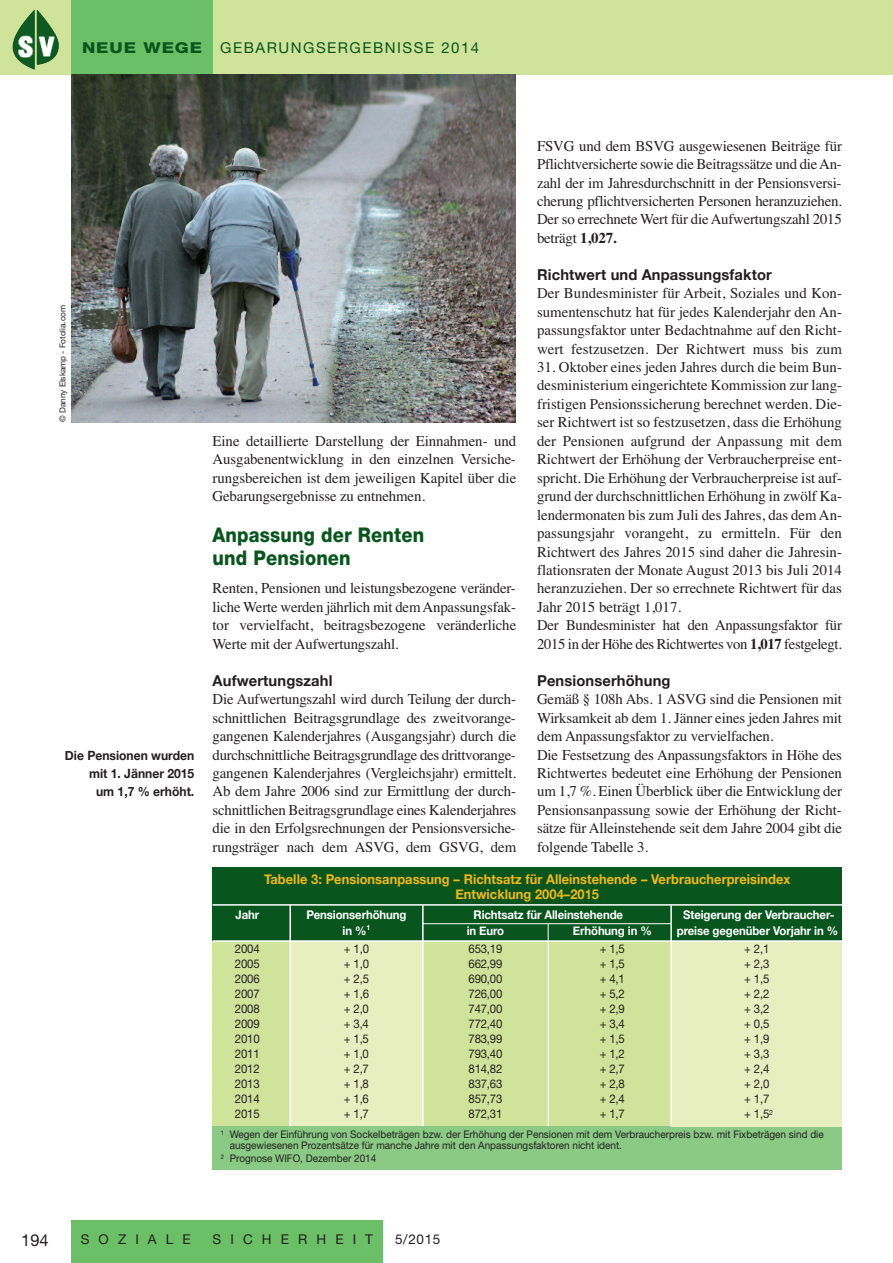
<style>
.page{position:relative;width:893px;height:1263px;background:#fff}
.page>*{position:absolute;margin:0;border:0;box-sizing:border-box;transform-origin:0 0}
.t1{font:800 20.25px/22.5px "Helvetica Neue";letter-spacing:.01em;color:#08551e;scale:.9 1}
.t2{font:16.5px "Helvetica Neue";color:#231f20}
.t3{font:15px/18.5px "Times";letter-spacing:-.005em;color:#231f20;text-align:justify}
.t4{font:700 15px "Helvetica Neue";letter-spacing:.01em;color:#231f20}
.t5{font:15px "Helvetica Neue";letter-spacing:.1em;color:#08551e}
.t6{font:700 13.5px/14.9px "Helvetica Neue";letter-spacing:.005em;color:#f2b90f;text-align:center;scale:.95 1}
.t7{font:13.5px "Helvetica Neue";letter-spacing:.675em;color:#231f20}
.t8{font:700 12.75px/18px "Helvetica Neue";color:#231f20;text-align:right;scale:.95 1}
.t9{font:12px "Helvetica Neue";letter-spacing:-.015em;color:#231f20;scale:.95 1}
.t10{font:700 12px "Helvetica Neue";letter-spacing:-.01em;color:#fff;scale:.95 1}
.t11{font:10.5px/11.1px "Helvetica Neue";color:#231f20;scale:.95 1}
.t12{font:8.25px "Helvetica Neue";letter-spacing:-.005em;color:#231f20}
.s1{font-weight:800}
.s2{font-weight:700}
</style>
<div class="page">
<div style="left:0;top:0;width:893px;height:74px;background:#d0e39a"></div>
<div style="left:71px;top:0;width:142px;height:74px;background:#6bc067"></div>
<div style="left:71px;top:1220px;width:312px;height:43px;background:#6bc067"></div>
<div style="left:213px;top:1126px;width:629px;height:43px;background:#8aca84"></div>
<div style="left:289px;top:890px;width:152px;height:236px;background:#e7efc1"></div>
<div style="left:671px;top:890px;width:171px;height:236px;background:#e7efc1"></div>
<div style="left:213px;top:890px;width:77px;height:236px;background:#d0e39a"></div>
<div style="left:422px;top:912px;width:128px;height:214px;background:#d0e39a"></div>
<div style="left:548px;top:912px;width:124px;height:214px;background:#d0e39a"></div>
<div style="left:213px;top:867px;width:629px;height:74px;background:#08551e"></div>
<hr style="left:213px;top:940px;width:629px;height:2px;background:#fff">
<hr style="left:213px;top:904px;width:629px;height:2px;background:#fff">
<hr style="left:289px;top:905px;width:2px;height:221px;background:#fff">
<hr style="left:670px;top:905px;width:2px;height:221px;background:#fff">
<hr style="left:423px;top:923px;width:248px;height:1px;background:#fff">
<hr style="left:422px;top:905px;width:2px;height:221px;background:#fff">
<hr style="left:548px;top:924px;width:1px;height:202px;background:#fff">
<img style="left:37px;top:10px;width:22px;height:55px">
<img style="left:13px;top:10px;width:22px;height:60px">
<img style="left:17px;top:35px;width:17px;height:22px">
<img style="left:39px;top:36px;width:15px;height:20px">
<img style="left:71px;top:74px;width:445px;height:348px">
<p class="t5" style="left:82px;top:43px;width:399px"><span class="s1">NEUE WEGE</span> GEBARUNGSERGEBNISSE 2014</p>
<p class="t12" style="left:60px;top:422px;width:118px;rotate:-90deg">© Danny Elskamp - Fotolia.com</p>
<p class="t8" style="left:65px;top:746px;width:138px">Die Pensionen wurden mit 1. Jänner 2015<br>um 1,7 % erhöht.</p>
<p class="t3" style="left:213px;top:431px;width:305px">Eine detaillierte Darstellung der Einnahmen- und Ausgabenentwicklung in den einzelnen Versiche&shy;rungsbereichen ist dem jeweiligen Kapitel über die Gebarungsergebnisse zu entnehmen.</p>
<h1 class="t1" style="left:213px;top:525px;width:237px">Anpassung der Renten und Pensionen</h1>
<p class="t3" style="left:213px;top:579px;width:305px">Renten, Pensionen und leistungsbezogene veränder&shy;liche Werte werden jährlich mit demAnpassungsfak&shy;tor vervielfacht, beitragsbezogene veränderliche Werte mit der Aufwertungszahl.</p>
<p class="t4" style="left:213px;top:671px;width:121px">Aufwertungszahl</p>
<p class="t3" style="left:213px;top:690px;width:305px">Die Aufwertungszahl wird durch Teilung der durch&shy;schnittlichen Beitragsgrundlage des zweitvorange&shy;gangenen Kalenderjahres (Ausgangsjahr) durch die durchschnittliche Beitragsgrundlage des drittvorange&shy;gangenen Kalenderjahres (Vergleichsjahr) ermittelt.<br>Ab dem Jahre 2006 sind zur Ermittlung der durch&shy;schnittlichen Beitragsgrundlage eines Kalenderjahres die in den Erfolgsrechnungen der Pensionsversiche&shy;rungsträger nach dem ASVG, dem GSVG, dem</p>
<p class="t3" style="left:537px;top:136px;width:306px">FSVG und dem BSVG ausgewiesenen Beiträge für Pflichtversicherte sowie die Beitragssätze und dieAn&shy;zahl der im Jahresdurchschnitt in der Pensionsversi&shy;cherung pflichtversicherten Personen heranzuziehen.<br>Der so errechnete Wert für die Aufwertungszahl 2015 beträgt <span class="s2">1,027.</span></p>
<p class="t4" style="left:537px;top:265px;width:236px">Richtwert und Anpassungsfaktor</p>
<p class="t3" style="left:537px;top:284px;width:306px">Der Bundesminister für Arbeit, Soziales und Kon&shy;sumentenschutz hat für jedes Kalenderjahr den An&shy;passungsfaktor unter Bedachtnahme auf den Richt&shy;wert festzusetzen. Der Richtwert muss bis zum</p>
<p class="t3" style="left:537px;top:358px;width:306px;text-align:left">31. Oktober eines jeden Jahres durch die beim Bun&shy;desministerium eingerichtete Kommission zur lang&shy;fristigen Pensionssicherung berechnet werden. Die&shy;ser Richtwert ist so festzusetzen, dass die Erhöhung der Pensionen aufgrund der Anpassung mit dem Richtwert der Erhöhung der Verbraucherpreise ent&shy;spricht. Die Erhöhung der Verbraucherpreise ist auf&shy;grund der durchschnittlichen Erhöhung in zwölf Ka&shy;lendermonaten bis zum Juli des Jahres, das demAn&shy;passungsjahr vorangeht, zu ermitteln. Für den Richtwert des Jahres 2015 sind daher die Jahresin&shy;flationsraten der Monate August 2013 bis Juli 2014 heranzuziehen. Der so errechnete Richtwert für das Jahr 2015 beträgt 1,017.<br>Der Bundesminister hat den Anpassungsfaktor für 2015 in der Höhe des Richtwertes von <span class="s2">1,017</span> festgelegt.</p>
<p class="t4" style="left:537px;top:671px;width:135px">Pensionserhöhung</p>
<p class="t3" style="left:537px;top:690px;width:306px;text-align:left">Gemäß § 108h Abs. 1 ASVG sind die Pensionen mit Wirksamkeit ab dem 1. Jänner eines jeden Jahres mit dem Anpassungsfaktor zu vervielfachen.<br>Die Festsetzung des Anpassungsfaktors in Höhe des Richtwertes bedeutet eine Erhöhung der Pensionen um 1,7 %. Einen Überblick über die Entwicklung der Pensionsanpassung sowie der Erhöhung der Richt&shy;sätze für Alleinstehende seit dem Jahre 2004 gibt die folgende Tabelle 3.</p>
<p class="t6" style="left:264px;top:872px;width:556px">Tabelle 3: Pensionsanpassung – Richtsatz für Alleinstehende – Verbraucherpreisindex<br>Entwicklung 2004–2015</p>
<p class="t10" style="left:236px;top:907px;width:26px">Jahr</p>
<p class="t10" style="left:306px;top:907px;width:107px">Pensionserhöhung</p>
<p class="t10" style="left:474px;top:907px;width:159px">Richtsatz für Alleinstehende</p>
<p class="t10" style="left:683px;top:907px;width:161px">Steigerung der Verbraucher-</p>
<p class="t10" style="left:343px;top:923px;width:31px">in %<sup>1</sup></p>
<p class="t10" style="left:467px;top:923px;width:41px">in Euro</p>
<p class="t10" style="left:573px;top:923px;width:85px">Erhöhung in %</p>
<p class="t10" style="left:677px;top:923px;width:171px">preise gegenüber Vorjahr in %</p>
<p class="t9" style="left:235px;top:945px;width:28px">2004</p>
<p class="t9" style="left:344px;top:945px;width:28px">+ 1,0</p>
<p class="t9" style="left:468px;top:945px;width:37px">653,19</p>
<p class="t9" style="left:600px;top:945px;width:28px">+ 1,5</p>
<p class="t9" style="left:744px;top:945px;width:28px">+ 2,1</p>
<p class="t9" style="left:235px;top:960px;width:28px">2005</p>
<p class="t9" style="left:344px;top:960px;width:28px">+ 1,0</p>
<p class="t9" style="left:468px;top:960px;width:37px">662,99</p>
<p class="t9" style="left:600px;top:960px;width:28px">+ 1,5</p>
<p class="t9" style="left:744px;top:960px;width:28px">+ 2,3</p>
<p class="t9" style="left:235px;top:975px;width:28px">2006</p>
<p class="t9" style="left:344px;top:975px;width:28px">+ 2,5</p>
<p class="t9" style="left:468px;top:975px;width:37px">690,00</p>
<p class="t9" style="left:600px;top:975px;width:28px">+ 4,1</p>
<p class="t9" style="left:744px;top:975px;width:28px">+ 1,5</p>
<p class="t9" style="left:235px;top:990px;width:28px">2007</p>
<p class="t9" style="left:344px;top:990px;width:28px">+ 1,6</p>
<p class="t9" style="left:468px;top:990px;width:37px">726,00</p>
<p class="t9" style="left:600px;top:990px;width:28px">+ 5,2</p>
<p class="t9" style="left:744px;top:990px;width:28px">+ 2,2</p>
<p class="t9" style="left:235px;top:1005px;width:28px">2008</p>
<p class="t9" style="left:344px;top:1005px;width:28px">+ 2,0</p>
<p class="t9" style="left:468px;top:1005px;width:37px">747,00</p>
<p class="t9" style="left:600px;top:1005px;width:28px">+ 2,9</p>
<p class="t9" style="left:744px;top:1005px;width:28px">+ 3,2</p>
<p class="t9" style="left:235px;top:1020px;width:28px">2009</p>
<p class="t9" style="left:344px;top:1020px;width:28px">+ 3,4</p>
<p class="t9" style="left:468px;top:1020px;width:37px">772,40</p>
<p class="t9" style="left:600px;top:1020px;width:28px">+ 3,4</p>
<p class="t9" style="left:744px;top:1020px;width:28px">+ 0,5</p>
<p class="t9" style="left:235px;top:1035px;width:28px">2010</p>
<p class="t9" style="left:344px;top:1035px;width:28px">+ 1,5</p>
<p class="t9" style="left:468px;top:1035px;width:37px">783,99</p>
<p class="t9" style="left:600px;top:1035px;width:28px">+ 1,5</p>
<p class="t9" style="left:744px;top:1035px;width:28px">+ 1,9</p>
<p class="t9" style="left:235px;top:1050px;width:28px">2011</p>
<p class="t9" style="left:344px;top:1050px;width:28px">+ 1,0</p>
<p class="t9" style="left:468px;top:1050px;width:37px">793,40</p>
<p class="t9" style="left:600px;top:1050px;width:28px">+ 1,2</p>
<p class="t9" style="left:744px;top:1050px;width:28px">+ 3,3</p>
<p class="t9" style="left:235px;top:1065px;width:28px">2012</p>
<p class="t9" style="left:344px;top:1065px;width:28px">+ 2,7</p>
<p class="t9" style="left:468px;top:1065px;width:37px">814,82</p>
<p class="t9" style="left:600px;top:1065px;width:28px">+ 2,7</p>
<p class="t9" style="left:744px;top:1065px;width:28px">+ 2,4</p>
<p class="t9" style="left:235px;top:1080px;width:28px">2013</p>
<p class="t9" style="left:344px;top:1080px;width:28px">+ 1,8</p>
<p class="t9" style="left:468px;top:1080px;width:37px">837,63</p>
<p class="t9" style="left:600px;top:1080px;width:28px">+ 2,8</p>
<p class="t9" style="left:744px;top:1080px;width:28px">+ 2,0</p>
<p class="t9" style="left:235px;top:1095px;width:28px">2014</p>
<p class="t9" style="left:344px;top:1095px;width:28px">+ 1,6</p>
<p class="t9" style="left:468px;top:1095px;width:37px">857,73</p>
<p class="t9" style="left:600px;top:1095px;width:28px">+ 2,4</p>
<p class="t9" style="left:744px;top:1095px;width:28px">+ 1,7</p>
<p class="t9" style="left:235px;top:1110px;width:28px">2015</p>
<p class="t9" style="left:344px;top:1110px;width:28px">+ 1,7</p>
<p class="t9" style="left:468px;top:1110px;width:37px">872,31</p>
<p class="t9" style="left:600px;top:1110px;width:28px">+ 1,7</p>
<p class="t9" style="left:744px;top:1110px;width:32px">+ 1,5<sup>2</sup></p>
<p class="t11" style="left:230px;top:1130px;width:627px;text-indent:-9px"><sup>1</sup> Wegen der Einführung von Sockelbeträgen bzw. der Erhöhung der Pensionen mit dem Verbraucherpreis bzw. mit Fixbeträgen sind die ausgewiesenen Prozentsätze für manche Jahre mit den Anpassungsfaktoren nicht ident.</p>
<p class="t11" style="left:221px;top:1154px;width:165px"><sup>2</sup> Prognose WIFO, Dezember 2014</p>
<p class="t2" style="left:21px;top:1234px;width:29px">194</p>
<p class="t7" style="left:81px;top:1234px;width:111px">SOZIALE</p>
<p class="t7" style="left:213px;top:1234px;width:162px">SICHERHEIT</p>
<p class="t7" style="left:395px;top:1234px;width:47px">5/2015</p>
</div>
